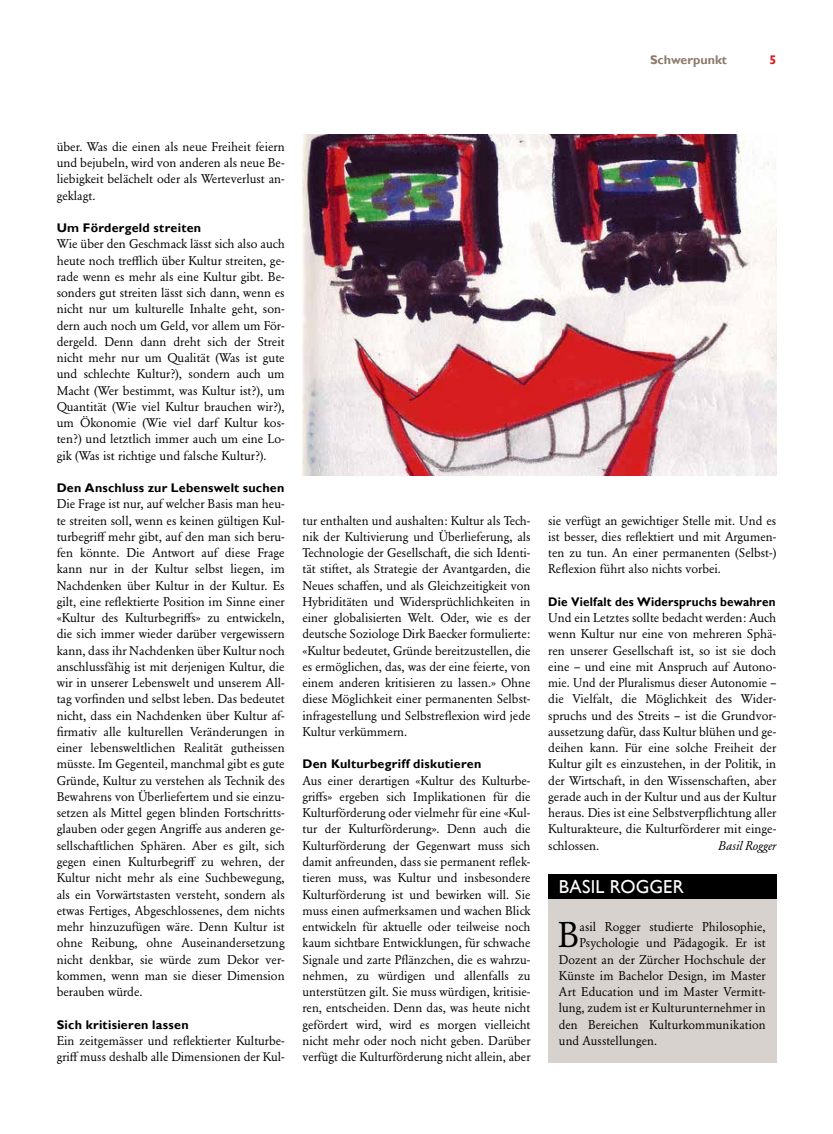
<style>
.page{position:relative;width:833px;height:1134px;background:#fff}
.page>*{position:absolute;margin:0;border:0;box-sizing:border-box;transform-origin:0 0}
.t1{font:35.38px "Garamond Berth BQ";color:#000}
.t2{font:18.75px "Gill Sans";letter-spacing:.015em;color:#fff}
.t3{font:12.5px/16.2px "Garamond Berth BQ";color:#000;text-align:justify}
.t4{font:700 12.5px "Gill Sans";letter-spacing:.02em;color:#000}
.t5{font:700 12.5px "Gill Sans";letter-spacing:.02em;color:#000;scale:.94 1}
.t6{font:700 12.5px "Gill Sans";color:#8d7b6c}
.t7{font:italic 12.5px "Garamond Berth BQ";color:#000}
.t8{font:700 12.5px "Gill Sans";color:#d81c1e}
</style>
<div class="page">
<div style="left:548px;top:884px;width:228px;height:179px;background:#d8d2ce"></div>
<div style="left:548px;top:874px;width:228px;height:24px;background:#000"></div>
<img style="left:302px;top:135px;width:474px;height:341px">
<p class="t6" style="left:650px;top:52px;width:78px">Schwerpunkt</p>
<p class="t8" style="left:769px;top:52px;width:8px">5</p>
<p class="t3" style="left:57px;top:138px;width:229px">über. Was die einen als neue Freiheit feiern und bejubeln, wird von anderen als neue Be&shy;liebigkeit belächelt oder als Werteverlust an&shy;geklagt.</p>
<p class="t4" style="left:57px;top:220px;width:146px">Um Fördergeld streiten</p>
<p class="t3" style="left:57px;top:236px;width:229px">Wie über den Geschmack lässt sich also auch heute noch trefflich über Kultur streiten, ge&shy;rade wenn es mehr als eine Kultur gibt. Be&shy;sonders gut streiten lässt sich dann, wenn es nicht nur um kulturelle Inhalte geht, son&shy;dern auch noch um Geld, vor allem um För&shy;dergeld. Denn dann dreht sich der Streit nicht mehr nur um Qualität (Was ist gute und schlechte Kultur?), sondern auch um Macht (Wer bestimmt, was Kultur ist?), um Quantität (Wie viel Kultur brauchen wir?), um Ökonomie (Wie viel darf Kultur kos&shy;ten?) und letztlich immer auch um eine Lo&shy;gik (Was ist richtige und falsche Kultur?).</p>
<p class="t4" style="left:57px;top:480px;width:229px">Den Anschluss zur Lebenswelt suchen</p>
<p class="t3" style="left:57px;top:496px;width:229px">Die Frage ist nur, auf welcher Basis man heu&shy;te streiten soll, wenn es keinen gültigen Kul&shy;turbegriff mehr gibt, auf den man sich beru&shy;fen könnte. Die Antwort auf diese Frage kann nur in der Kultur selbst liegen, im Nachdenken über Kultur in der Kultur. Es gilt, eine reflektierte Position im Sinne einer «Kultur des Kulturbegriffs» zu entwickeln, die sich immer wieder darüber vergewissern kann, dass ihr Nachdenken über Kultur noch anschlussfähig ist mit derjenigen Kultur, die wir in unserer Lebenswelt und unserem All&shy;tag vorfinden und selbst leben. Das bedeutet nicht, dass ein Nachdenken über Kultur af&shy;firmativ alle kulturellen Veränderungen in einer lebensweltlichen Realität gutheissen müsste. Im Gegenteil, manchmal gibt es gute Gründe, Kultur zu verstehen als Technik des Bewahrens von Überliefertem und sie einzu&shy;setzen als Mittel gegen blinden Fortschritts&shy;glauben oder gegen Angriffe aus anderen ge&shy;sellschaftlichen Sphären. Aber es gilt, sich gegen einen Kulturbegriff zu wehren, der Kultur nicht mehr als eine Suchbewegung, als ein Vorwärtstasten versteht, sondern als etwas Fertiges, Abgeschlossenes, dem nichts mehr hinzuzufügen wäre. Denn Kultur ist ohne Reibung, ohne Auseinandersetzung nicht denkbar, sie würde zum Dekor ver&shy;kommen, wenn man sie dieser Dimension berauben würde.</p>
<p class="t4" style="left:57px;top:1017px;width:133px">Sich kritisieren lassen</p>
<p class="t3" style="left:57px;top:1032px;width:229px">Ein zeitgemässer und reflektierter Kulturbe&shy;griff muss deshalb alle Dimensionen der Kul-</p>
<p class="t3" style="left:302px;top:512px;width:229px">tur enthalten und aushalten: Kultur als Tech&shy;nik der Kultivierung und Überlieferung, als Technologie der Gesellschaft, die sich Identi&shy;tät stiftet, als Strategie der Avantgarden, die Neues schaffen, und als Gleichzeitigkeit von Hybriditäten und Widersprüchlichkeiten in einer globalisierten Welt. Oder, wie es der deutsche Soziologe Dirk Baecker formulierte: «Kultur bedeutet, Gründe bereitzustellen, die es ermöglichen, das, was der eine feierte, von einem anderen kritisieren zu lassen.» Ohne diese Möglichkeit einer permanenten Selbst&shy;infragestellung und Selbstreflexion wird jede Kultur verkümmern.</p>
<p class="t4" style="left:302px;top:757px;width:180px">Den Kulturbegriff diskutieren</p>
<p class="t3" style="left:302px;top:772px;width:229px">Aus einer derartigen «Kultur des Kulturbe&shy;griffs» ergeben sich Implikationen für die Kulturförderung oder vielmehr für eine «Kul&shy;tur der Kulturförderung». Denn auch die Kulturförderung der Gegenwart muss sich damit anfreunden, dass sie permanent reflek&shy;tieren muss, was Kultur und insbesondere Kulturförderung ist und bewirken will. Sie muss einen aufmerksamen und wachen Blick entwickeln für aktuelle oder teilweise noch kaum sichtbare Entwicklungen, für schwache Signale und zarte Pflänzchen, die es wahrzu&shy;nehmen, zu würdigen und allenfalls zu unterstützen gilt. Sie muss würdigen, kritisie&shy;ren, entscheiden. Denn das, was heute nicht gefördert wird, wird es morgen vielleicht nicht mehr oder noch nicht geben. Darüber verfügt die Kulturförderung nicht allein, aber</p>
<p class="t3" style="left:548px;top:512px;width:229px">sie verfügt an gewichtiger Stelle mit. Und es ist besser, dies reflektiert und mit Argumen&shy;ten zu tun. An einer permanenten (Selbst-)<br>Reflexion führt also nichts vorbei.</p>
<p class="t5" style="left:548px;top:594px;width:243px">Die Vielfalt des Widerspruchs bewahren</p>
<p class="t3" style="left:548px;top:610px;width:229px">Und ein Letztes sollte bedacht werden: Auch wenn Kultur nur eine von mehreren Sphä&shy;ren unserer Gesellschaft ist, so ist sie doch eine – und eine mit Anspruch auf Autono&shy;mie. Und der Pluralismus dieser Autonomie – die Vielfalt, die Möglichkeit des Wider&shy;spruchs und des Streits – ist die Grundvor&shy;aussetzung dafür, dass Kultur blühen und ge&shy;deihen kann. Für eine solche Freiheit der Kultur gilt es einzustehen, in der Politik, in der Wirtschaft, in den Wissenschaften, aber gerade auch in der Kultur und aus der Kultur heraus. Dies ist eine Selbstverpflichtung aller Kulturakteure, die Kulturförderer mit einge&shy;schlossen.</p>
<p class="t7" style="left:718px;top:838px;width:60px">Basil Rogger</p>
<h2 class="t2" style="left:559px;top:875px;width:126px">BASIL ROGGER</h2>
<h1 class="t1" style="left:558px;top:914px;width:23px">B</h1>
<p class="t3" style="left:579px;top:918px;width:188px">asil Rogger studierte Philosophie,</p>
<p class="t3" style="left:579px;top:935px;width:188px">Psychologie und Pädagogik. Er ist</p>
<p class="t3" style="left:559px;top:951px;width:208px">Dozent an der Zürcher Hochschule der</p>
<p class="t3" style="left:559px;top:967px;width:208px">Künste im Bachelor Design, im Master</p>
<p class="t3" style="left:559px;top:983px;width:208px">Art Education und im Master Vermitt-</p>
<p class="t3" style="left:559px;top:1000px;width:208px">lung, zudem ist er Kulturunternehmer in</p>
<p class="t3" style="left:559px;top:1016px;width:208px">den Bereichen Kulturkommunikation</p>
<p class="t3" style="left:559px;top:1032px;width:100px">und Ausstellungen.</p>
</div>
